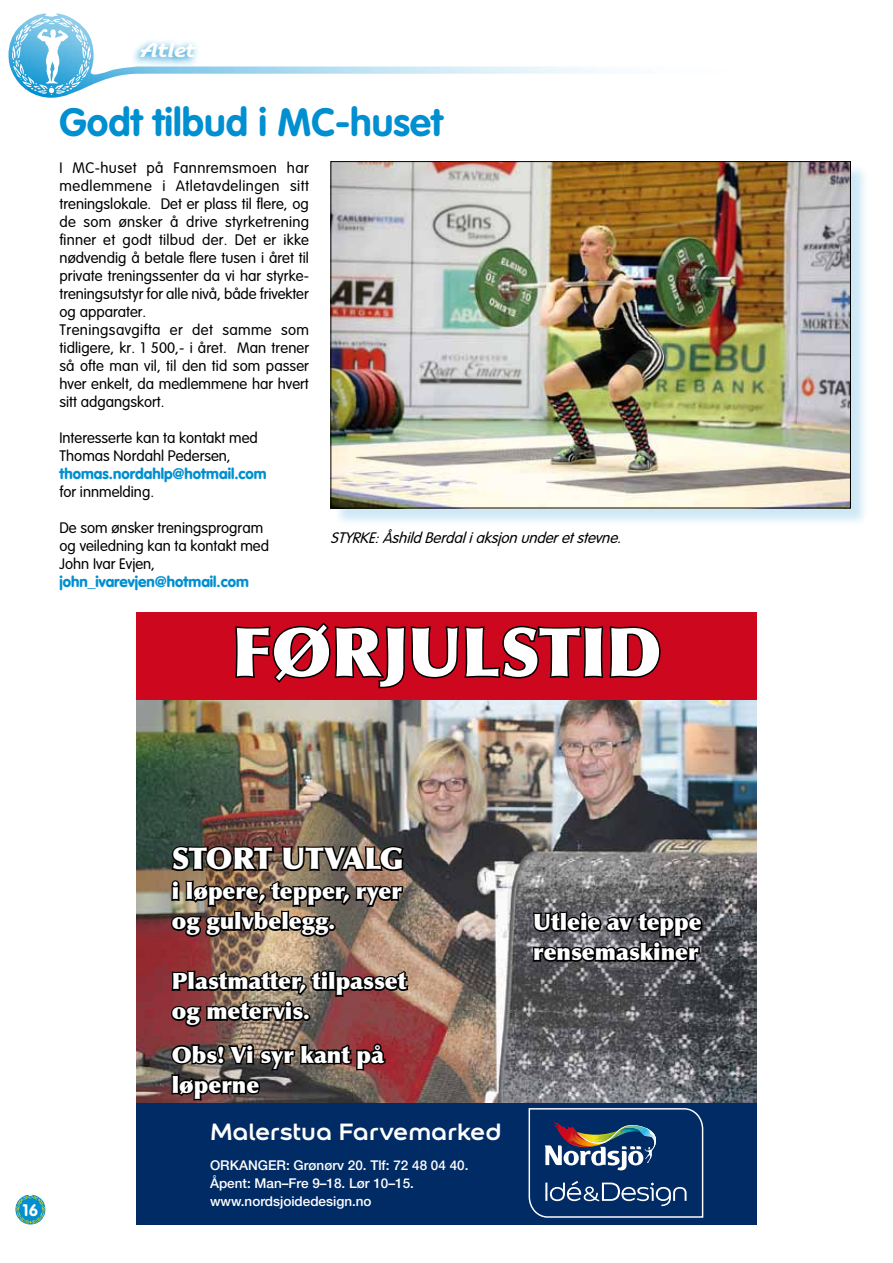
<style>
.page{position:relative;width:893px;height:1263px;background:#fff}
.page>*{position:absolute;margin:0;border:0;box-sizing:border-box;transform-origin:0 0}
.t1{font:67.5px "Optima Extra Black OV QBUYJC";color:#fff}
.t2{font:700 38.85px "VAG Rounded";color:#008fd0}
.t3{font:30px "Optima Extra Black OV QBUYJC";letter-spacing:-.02em;color:#fff}
.t4{font:25.2px "Colour Sans Bold OV OBUYJC";color:#fff}
.t5{font:22.5px/30px "Optima Extra Black OV QBUYJC";color:#fff}
.t6{font:700 21px "Nadianne";color:#fff}
.t7{font:700 16.5px "VAG Rounded";color:#fff}
.t8{font:300 15px/18px "VAG Rounded";color:#000}
.t9{font:900 15px "VAG Rounded";color:#008fd0}
.t10{font:italic 300 15px "VAG Rounded";color:#000}
.t11{font:13.5px/18px "Helvetica Neue LT Medium OV PBUYJC";color:#fff}
</style>
<div class="page">
<img style="left:9px;top:13px;width:602px;height:85px">
<svg style="left:15px;top:1195px;width:30px;height:29px"></svg>
<svg style="left:131px;top:38px;width:70px;height:31px"></svg>
<div style="left:333px;top:163px;width:536px;height:364px;background:#008fd0;opacity:.2"></div>
<img style="left:332px;top:163px;width:517px;height:343px">
<svg style="left:37px;top:29px;width:31px;height:55px"></svg>
<img style="left:136px;top:700px;width:621px;height:403px">
<div style="left:136px;top:612px;width:621px;height:88px;background:#cd071e"></div>
<div style="left:136px;top:1103px;width:621px;height:122px;background:#002b65"></div>
<svg style="left:529px;top:1108px;width:174px;height:110px"></svg>
<img style="left:170px;top:1042px;width:217px;height:60px">
<img style="left:169px;top:622px;width:535px;height:406px">
<h3 class="t6" style="left:140px;top:37px;width:57px">Atlet</h3>
<h2 class="t2" style="left:60px;top:99px;width:385px">Godt tilbud i MC-huset</h2>
<p class="t8" style="left:60px;top:159px;width:251px">I MC-huset på Fannremsmoen har medlemmene i Atletavdelingen sitt treningslokale. Det er plass til flere, og de som ønsker å drive styrketrening finner et godt tilbud der. Det er ikke nødvendig å betale flere tusen i året til private treningssenter da vi har styrke&shy;treningsutstyr for alle nivå, både frivekter og apparater.<br>Treningsavgifta er det samme som tidligere, kr. 1 500,- i året. Man trener så ofte man vil, til den tid som passer hver enkelt, da medlemmene har hvert sitt adgangskort.</p>
<p class="t8" style="left:60px;top:429px;width:200px">Interesserte kan ta kontakt med<br>Thomas Nordahl Pedersen,</p>
<p class="t9" style="left:60px;top:464px;width:209px">thomas.nordahlp@hotmail.com</p>
<p class="t8" style="left:60px;top:483px;width:96px">for innmelding.</p>
<p class="t8" style="left:60px;top:519px;width:211px">De som ønsker treningsprogram og veiledning kan ta kontakt med<br>John Ivar Evjen,</p>
<p class="t9" style="left:60px;top:572px;width:191px">john_ivarevjen@hotmail.com</p>
<p class="t10" style="left:330px;top:529px;width:297px">STYRKE:ÅshildBerdaliaksjonunderetstevne.</p>
<h1 class="t1" style="left:231px;top:611px;width:431px">FØRJULSTID</h1>
<p class="t7" style="left:23px;top:1200px;width:17px">16</p>
<h3 class="t3" style="left:172px;top:840px;width:233px">STORT UTVALG</h3>
<h3 class="t5" style="left:172px;top:876px;width:231px">i løpere, tepper, ryer og gulvbelegg.</h3>
<h3 class="t5" style="left:172px;top:966px;width:236px">Plastmatter, tilpasset og metervis.</h3>
<h3 class="t5" style="left:172px;top:1040px;width:214px">Obs! Vi syr kant på løperne</h3>
<h3 class="t4" style="left:210px;top:1111px;width:293px">Malerstua Farvemarked</h3>
<p class="t11" style="left:210px;top:1156px;width:260px">ORKANGER: Grønørv 20. Tlf: 72 48 04 40.<br>Åpent: Man–Fre 9–18. Lør 10–15. www.nordsjoidedesign.no</p>
<h3 class="t5" style="left:533px;top:907px;width:170px">Utleie av teppe rensemaskiner</h3>
</div>
